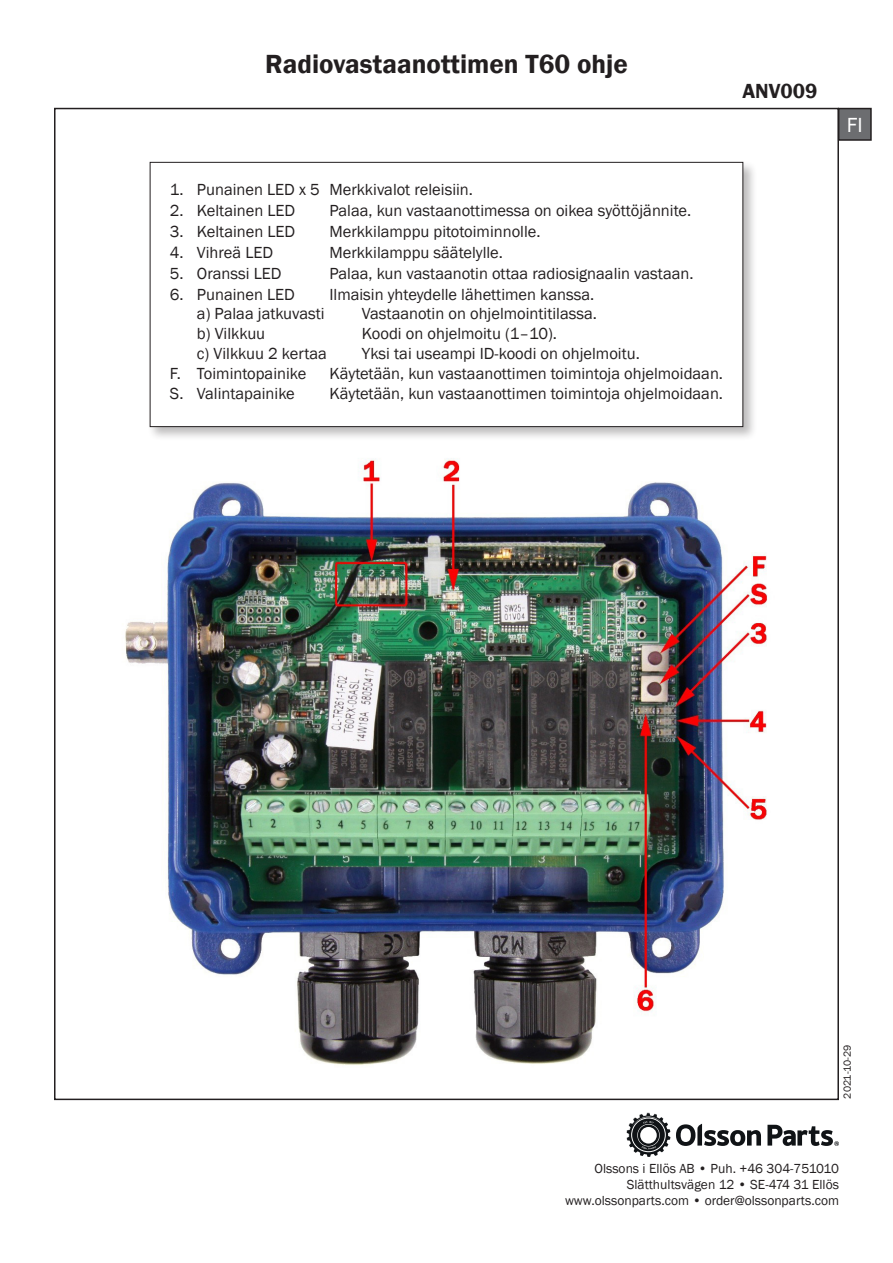
<style>
.page{position:relative;width:893px;height:1263px;background:#fff}
.page>*{position:absolute;margin:0;border:0;box-sizing:border-box;transform-origin:0 0}
.t1{font:600 27px "Franklin Gothic";color:#231f20}
.t2{font:600 21px "Franklin Gothic";color:#231f20}
.t3{font:21px "Franklin Gothic";color:#fff}
.t4{font:16.5px "Franklin Gothic";color:#231f20}
.t5{font:13.5px/16.2px "Franklin Gothic";color:#231f20;text-align:right}
.t6{font:10.5px "Franklin Gothic";color:#231f20}
</style>
<div class="page">
<div style="left:147px;top:160px;width:611px;height:281px;background:#231f20;opacity:.3"></div>
<div style="left:150px;top:162px;width:593px;height:265px;background:#fff;border:1px solid #231f20"></div>
<img style="left:125px;top:458px;width:642px;height:608px">
<div style="left:839px;top:109px;width:32px;height:31px;background:#6c6d70"></div>
<div style="left:838px;top:108px;width:34px;height:33px;border:2px solid #231f20"></div>
<svg style="left:676px;top:1124px;width:85px;height:22px"></svg>
<svg style="left:626px;top:1113px;width:44px;height:44px"></svg>
<svg style="left:767px;top:1125px;width:72px;height:21px"></svg>
<p class="t1" style="left:265px;top:47px;width:364px">Radiovastaanottimen T60 ohje</p>
<p class="t2" style="left:742px;top:78px;width:76px">ANV009</p>
<p class="t4" style="left:170px;top:179px;width:305px">1. Punainen LED x 5 Merkkivalot releisiin.</p>
<p class="t4" style="left:170px;top:200px;width:127px">2. Keltainen LED</p>
<p class="t4" style="left:329px;top:200px;width:363px">Palaa, kun vastaanottimessa on oikea syöttöjännite.</p>
<p class="t4" style="left:170px;top:221px;width:127px">3. Keltainen LED</p>
<p class="t4" style="left:329px;top:221px;width:213px">Merkkilamppu pitotoiminnolle.</p>
<p class="t4" style="left:170px;top:242px;width:105px">4. Vihreä LED</p>
<p class="t4" style="left:329px;top:242px;width:175px">Merkkilamppu säätelylle.</p>
<p class="t4" style="left:170px;top:263px;width:113px">5. Oranssi LED</p>
<p class="t4" style="left:329px;top:263px;width:366px">Palaa, kun vastaanotin ottaa radiosignaalin vastaan.</p>
<p class="t4" style="left:170px;top:284px;width:127px">6. Punainen LED</p>
<p class="t4" style="left:329px;top:284px;width:266px">Ilmaisin yhteydelle lähettimen kanssa.</p>
<p class="t4" style="left:197px;top:304px;width:129px">a) Palaa jatkuvasti</p>
<p class="t4" style="left:362px;top:304px;width:236px">Vastaanotin on ohjelmointitilassa.</p>
<p class="t4" style="left:197px;top:323px;width:70px">b) Vilkkuu</p>
<p class="t4" style="left:362px;top:323px;width:197px">Koodi on ohjelmoitu (1–10).</p>
<p class="t4" style="left:197px;top:343px;width:132px">c) Vilkkuu 2 kertaa</p>
<p class="t4" style="left:362px;top:343px;width:279px">Yksi tai useampi ID-koodi on ohjelmoitu.</p>
<p class="t4" style="left:170px;top:363px;width:138px">F. Toimintopainike</p>
<p class="t4" style="left:329px;top:363px;width:395px">Käytetään, kun vastaanottimen toimintoja ohjelmoidaan.</p>
<p class="t4" style="left:170px;top:383px;width:126px">S. Valintapainike</p>
<p class="t4" style="left:329px;top:383px;width:395px">Käytetään, kun vastaanottimen toimintoja ohjelmoidaan.</p>
<p class="t3" style="left:847px;top:112px;width:17px">FI</p>
<p class="t6" style="left:841px;top:1098px;width:55px;rotate:-90deg">2021-10-29</p>
<p class="t5" style="left:565px;top:1160px;width:275px">Olssons i Ellös AB • Puh. +46 304-751010<br>Slätthultsvägen 12 • SE-474 31 Ellös www.olssonparts.com • order@olssonparts.com</p>
</div>
